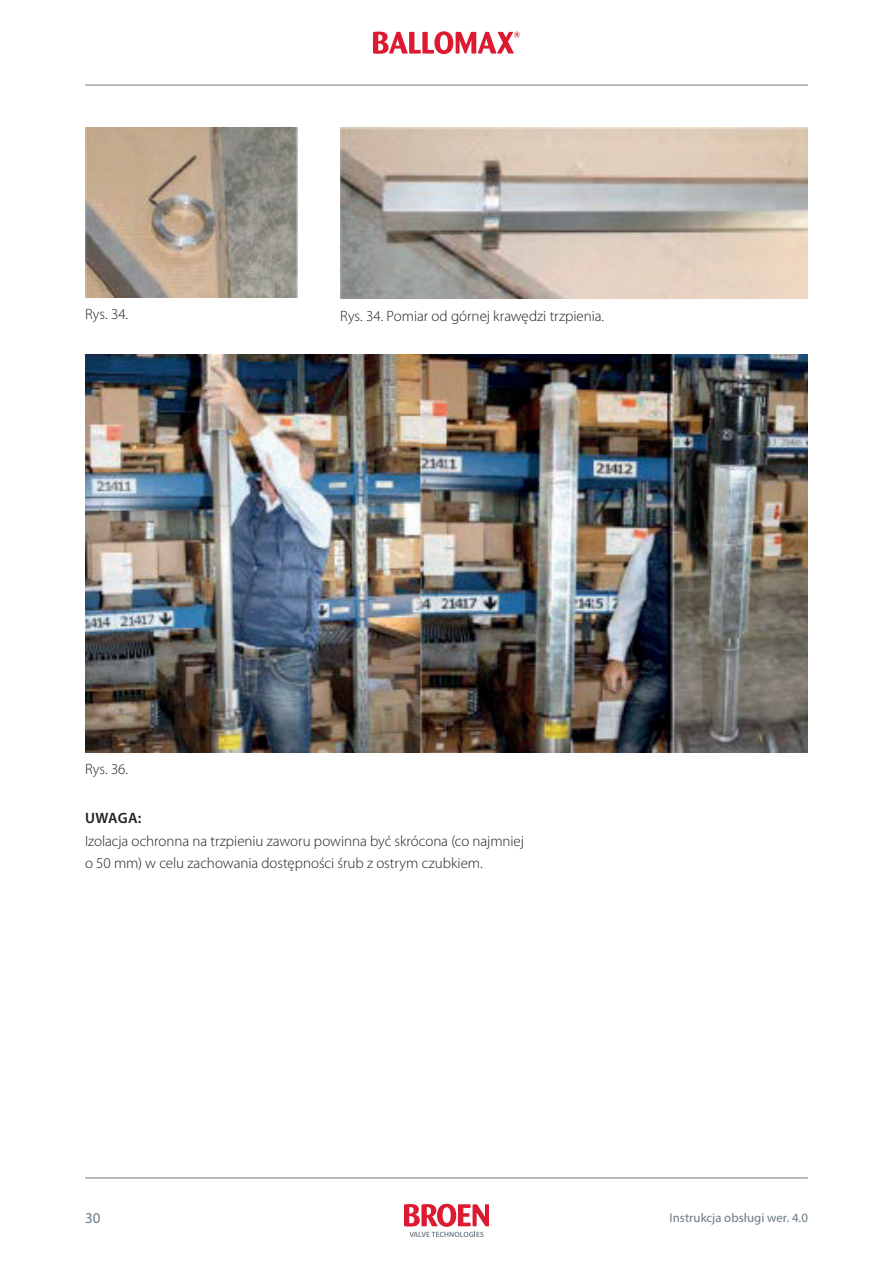
<style>
.page{position:relative;width:893px;height:1263px;background:#fff}
.page>*{position:absolute;margin:0;border:0;box-sizing:border-box;transform-origin:0 0}
.t1{font:300 15px/22.5px "Myriad Pro";letter-spacing:-.005em;color:#231f20}
.t2{font:600 15px "Myriad Pro";letter-spacing:.01em;color:#231f20}
.t3{font:15px "Myriad Pro";color:#6a7b85}
.t4{font:12.75px "Myriad Pro";letter-spacing:.005em;color:#6a7b85}
</style>
<div class="page">
<svg style="left:373px;top:31px;width:147px;height:23px"></svg>
<svg style="left:404px;top:1204px;width:85px;height:33px"></svg>
<hr style="left:85px;top:85px;width:723px;height:1px;background:#6a7b85">
<hr style="left:85px;top:1178px;width:723px;height:1px;background:#6a7b85">
<img style="left:85px;top:128px;width:213px;height:170px">
<img style="left:340px;top:128px;width:468px;height:171px">
<img style="left:85px;top:354px;width:723px;height:399px">
<p class="t1" style="left:85px;top:303px;width:45px">Rys. 34.</p>
<p class="t1" style="left:85px;top:757px;width:45px">Rys. 36.</p>
<p class="t1" style="left:340px;top:305px;width:265px">Rys. 34. Pomiar od górnej krawędzi trzpienia.</p>
<p class="t2" style="left:85px;top:809px;width:58px">UWAGA:</p>
<p class="t1" style="left:85px;top:829px;width:440px">Izolacja ochronna na trzpieniu zaworu powinna być skrócona (co najmniej o 50 mm) w celu zachowania dostępności śrub z ostrym czubkiem.</p>
<p class="t3" style="left:85px;top:1209px;width:17px">30</p>
<p class="t4" style="left:670px;top:1209px;width:140px">Instrukcja obsługi wer. 4.0</p>
</div>
